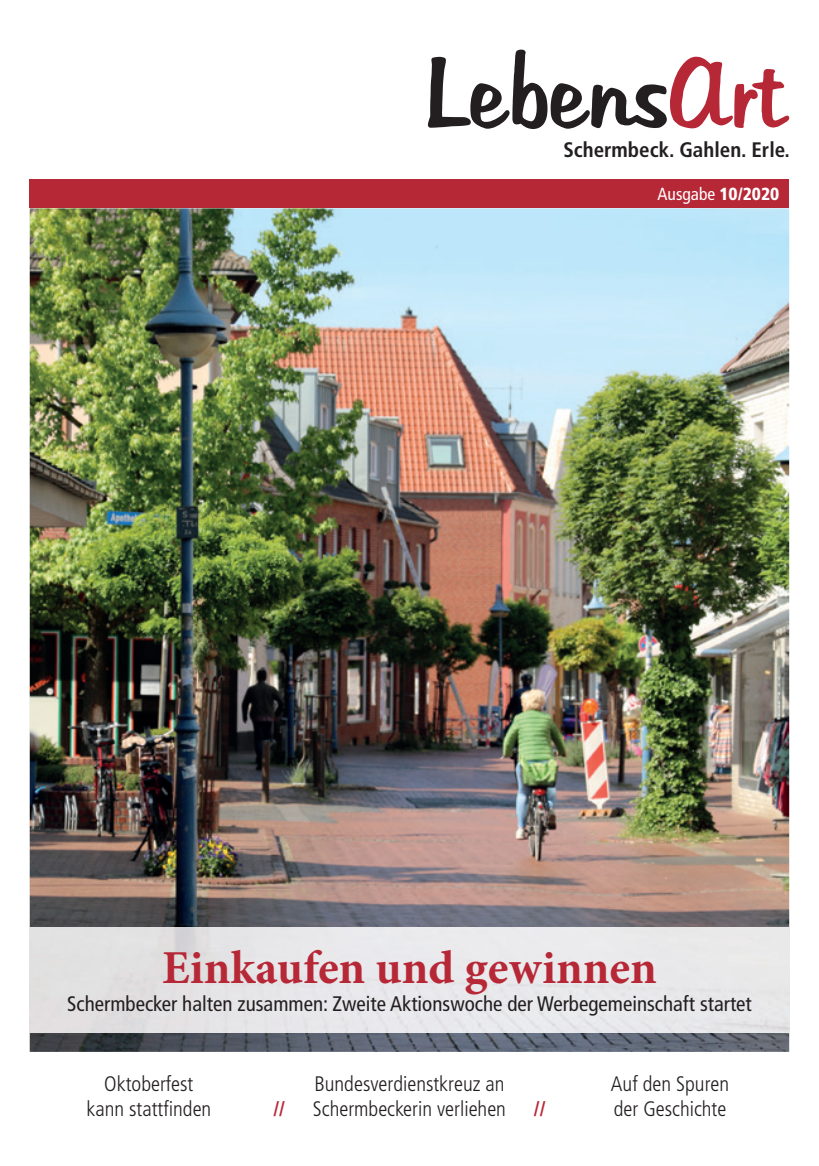
<style>
.page{position:relative;width:819px;height:1166px;background:#fff}
.page>*{position:absolute;margin:0;border:0;box-sizing:border-box;transform-origin:0 0}
.t1{font:700 47.25px "Minion Pro";color:#b72837}
.t2{font:300 condensed 21px/25.2px "Frutiger";color:#231f20;text-align:center}
.t3{font:condensed 21px "Frutiger";color:#231f20}
.t4{font:700 condensed 21px "Frutiger";color:#231f20}
.t5{font:700 condensed 21px "Frutiger";color:#b72837}
.t6{font:condensed 17.5px "Frutiger";color:#fff}
.s1{font-weight:900}
</style>
<div class="page">
<div style="left:30px;top:179px;width:759px;height:29px;background:#b72837"></div>
<img style="left:30px;top:208px;width:759px;height:844px">
<img style="left:30px;top:928px;width:759px;height:104px">
<svg style="left:428px;top:49px;width:361px;height:80px"></svg>
<p class="t4" style="left:563px;top:137px;width:228px">Schermbeck. Gahlen. Erle.</p>
<p class="t6" style="left:657px;top:184px;width:123px">Ausgabe <span class="s1">10/2020</span></p>
<h1 class="t1" style="left:162px;top:935px;width:496px">Einkaufen und gewinnen</h1>
<p class="t3" style="left:67px;top:991px;width:686px">Schermbecker halten zusammen: Zweite Aktionswoche der Werbegemeinschaft startet</p>
<p class="t2" style="left:86px;top:1071px;width:126px">Oktoberfest kann stattfinden</p>
<p class="t2" style="left:611px;top:1071px;width:120px;text-align:left">Auf den Spuren der Geschichte</p>
<p class="t2" style="left:314px;top:1071px;width:192px">Bundesverdienstkreuz an</p>
<p class="t5" style="left:273px;top:1096px;width:13px">//</p>
<p class="t2" style="left:313px;top:1097px;width:194px">Schermbeckerin verliehen</p>
<p class="t5" style="left:534px;top:1096px;width:13px">//</p>
</div>
